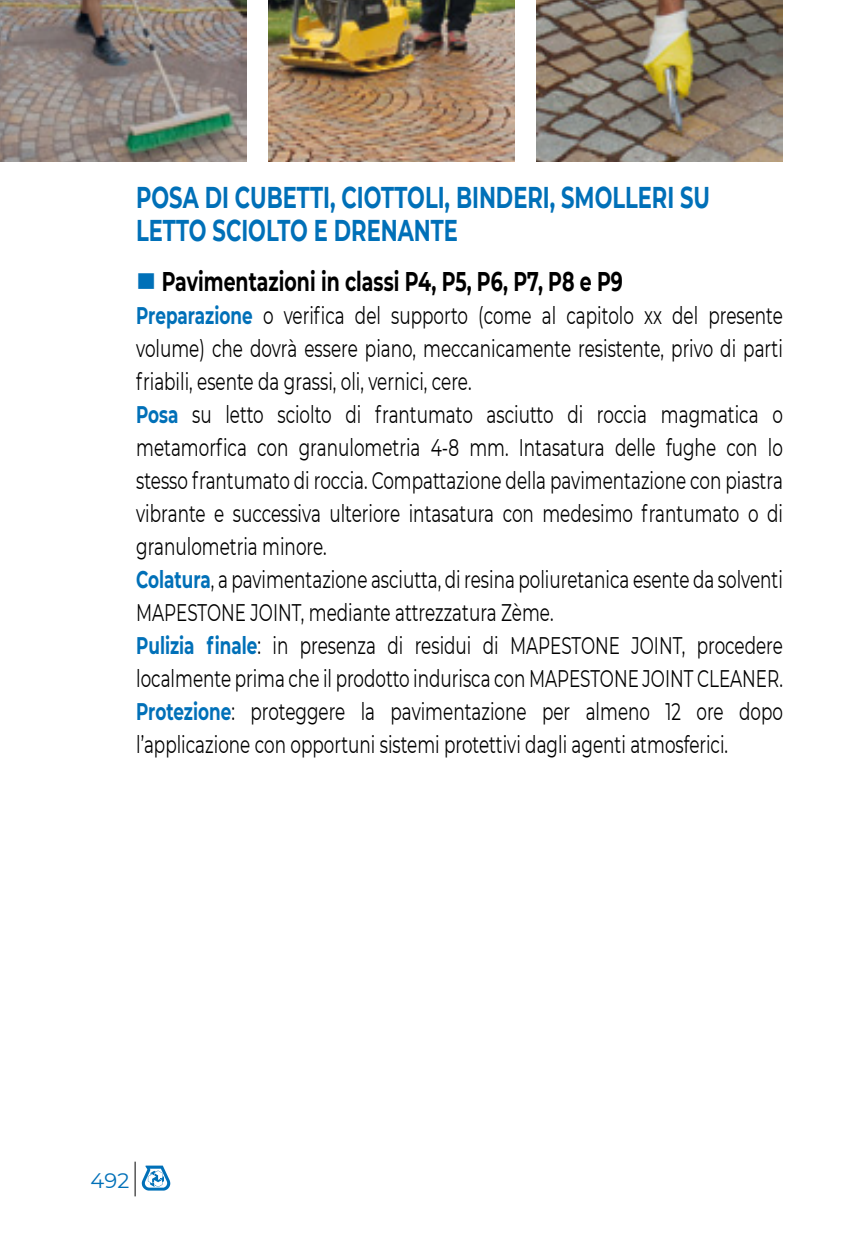
<style>
.page{position:relative;width:851px;height:1234px;background:#fff}
.page>*{position:absolute;margin:0;border:0;box-sizing:border-box;transform-origin:0 0}
.t1{font:700 30px/33px "Montserrat";color:#0070b8;scale:.7 1}
.t2{font:700 27px "Montserrat";color:#000;scale:.7 1}
.t3{font:24px/33px "Montserrat";color:#000;scale:.7 1}
.t4{font:21px "Montserrat";color:#0070b8}
.s1{font-weight:700;color:#0070b8}
</style>
<div class="page">
<svg style="left:142px;top:1165px;width:28px;height:25px"></svg>
<hr style="left:135px;top:1161px;width:1px;height:35px;background:#000">
<img style="left:0;top:0;width:247px;height:162px">
<img style="left:536px;top:0;width:246px;height:162px">
<img style="left:268px;top:0;width:246px;height:162px">
<p class="t1" style="left:136px;top:179px;width:821px">POSA DI CUBETTI, CIOTTOLI, BINDERI, SMOLLERI SU<br>LETTO SCIOLTO E DRENANTE</p>
<p class="t2" style="left:162px;top:262px;width:660px">Pavimentazioni in classi P4, P5, P6, P7, P8 e P9</p>
<p class="t3" style="left:136px;top:298px;width:925px"><span class="s1">Preparazione</span> o verifica del supporto (come al capitolo xx del presente volume) che dovrà essere piano, meccanicamente resistente, privo di parti friabili, esente da grassi, oli, vernici, cere.<br><span class="s1">Posa</span> su letto sciolto di frantumato asciutto di roccia magmatica o metamorfica con granulometria 4-8 mm. Intasatura delle fughe con lo stesso frantumato di roccia. Compattazione della pavimentazione con piastra vibrante e successiva ulteriore intasatura con medesimo frantumato o di granulometria minore.<br><span class="s1">Colatura</span>, a pavimentazione asciutta, di resina poliuretanica esente da solventi MAPESTONE JOINT, mediante attrezzatura Zème.<br><span class="s1">Pulizia finale</span>: in presenza di residui di MAPESTONE JOINT, procedere localmente prima che il prodotto indurisca con MAPESTONE JOINT CLEANER.<br><span class="s1">Protezione</span>: proteggere la pavimentazione per almeno 12 ore dopo l’applicazione con opportuni sistemi protettivi dagli agenti atmosferici.</p>
<p class="t4" style="left:90px;top:1165px;width:40px">492</p>
</div>
